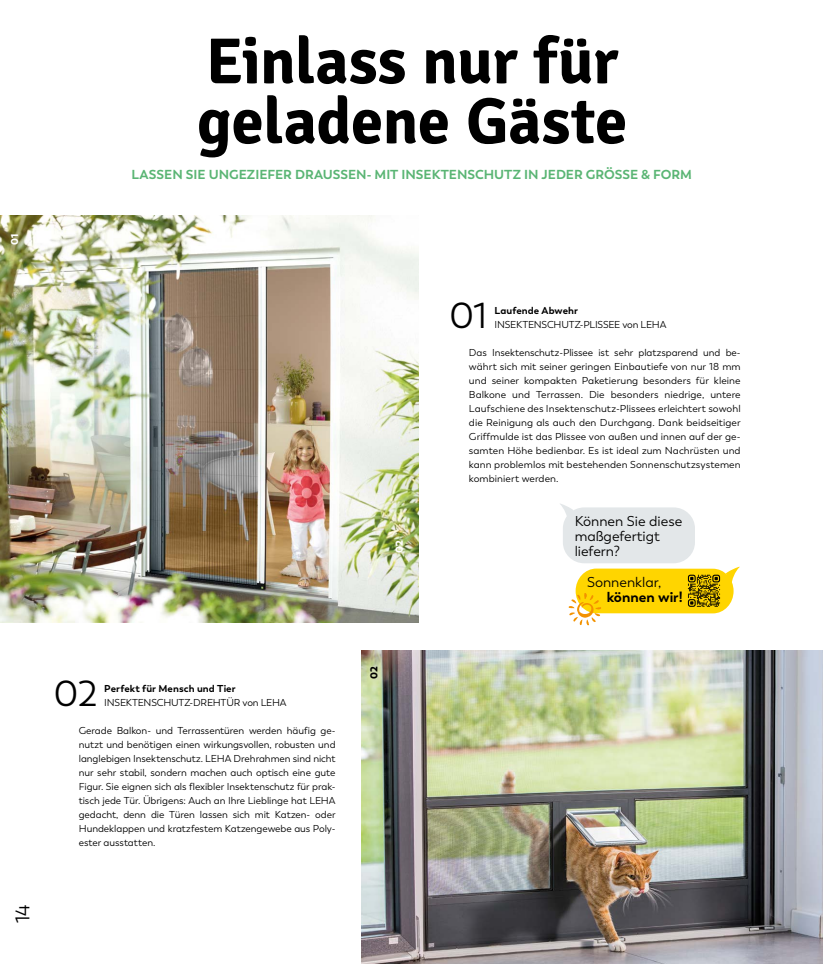
<style>
.page{position:relative;width:823px;height:964px;background:#fff}
.page>*{position:absolute;margin:0;border:0;box-sizing:border-box;transform-origin:0 0}
.t1{font:700 65px/60px "Signika Negative";letter-spacing:-.005em;color:#000}
.t2{font:36px "Trenda";color:#000}
.t3{font:19.8px "Trenda";color:#000}
.t4{font:14.2px/14.8px "Trenda";color:#000}
.t5{font:700 14.2px "Trenda";color:#000}
.t6{font:700 13px "Trenda";color:#5ab574}
.t7{font:10px/14px "Trenda";letter-spacing:-.005em;color:#000;text-align:justify}
.t8{font:700 10px "Trenda";letter-spacing:.01em;color:#000}
.t9{font:900 10px "Trenda";color:#fff}
.t10{font:900 10px "Trenda";color:#000}
</style>
<div class="page">
<img style="left:361px;top:650px;width:461px;height:314px">
<div style="left:562px;top:507px;width:132px;height:56px;background:#e3e7e9;border-radius:21px"></div>
<svg style="left:560px;top:503px;width:13px;height:19px"></svg>
<svg style="left:568px;top:567px;width:171px;height:58px"></svg>
<img style="left:687px;top:575px;width:32px;height:32px">
<img style="left:0;top:216px;width:418px;height:406px">
<p class="t9" style="left:8px;top:245px;width:13px;rotate:-90deg">01</p>
<h3 class="t3" style="left:11px;top:923px;width:20px;rotate:-90deg">14</h3>
<h1 class="t1" style="left:197px;top:32px;width:431px">Einlass nur für geladene Gäste</h1>
<h3 class="t6" style="left:132px;top:166px;width:561px">LASSEN SIE UNGEZIEFER DRAUSSEN- MIT INSEKTENSCHUTZ IN JEDER GRÖSSE &amp; FORM</h3>
<h2 class="t2" style="left:449px;top:295px;width:40px">01</h2>
<p class="t8" style="left:494px;top:304px;width:85px">Laufende Abwehr</p>
<p class="t7" style="left:494px;top:318px;width:173px">INSEKTENSCHUTZ-PLISSEE von LEHA</p>
<p class="t7" style="left:468px;top:346px;width:273px">Das Insektenschutz-Plissee ist sehr platzsparend und be&shy;währt sich mit seiner geringen Einbautiefe von nur 18 mm und seiner kompakten Paketierung besonders für kleine Balkone und Terrassen. Die besonders niedrige, untere Laufschiene des Insektenschutz-Plissees erleichtert sowohl die Reinigung als auch den Durchgang. Dank beidseitiger Griffmulde ist das Plissee von außen und innen auf der ge&shy;samten Höhe bedienbar. Es ist ideal zum Nachrüsten und kann problemlos mit bestehenden Sonnenschutzsystemen kombiniert werden.</p>
<h3 class="t4" style="left:574px;top:514px;width:109px">Können Sie diese maßgefertigt</h3>
<p class="t9" style="left:392px;top:553px;width:14px;rotate:-90deg">02</p>
<h3 class="t4" style="left:574px;top:543px;width:47px">liefern?</h3>
<h2 class="t2" style="left:54px;top:673px;width:45px">02</h2>
<p class="t8" style="left:104px;top:682px;width:133px">Perfekt für Mensch und Tier</p>
<p class="t7" style="left:104px;top:696px;width:184px">INSEKTENSCHUTZ-DREHTÜR von LEHA</p>
<p class="t7" style="left:79px;top:724px;width:258px">Gerade Balkon- und Terrassentüren werden häufig ge&shy;nutzt und benötigen einen wirkungsvollen, robusten und langlebigen Insektenschutz. LEHA Drehrahmen sind nicht nur sehr stabil, sondern machen auch optisch eine gute Figur. Sie eignen sich als flexibler Insektenschutz für prak&shy;tisch jede Tür. Übrigens: Auch an Ihre Lieblinge hat LEHA gedacht, denn die Türen lassen sich mit Katzen- oder Hundeklappen und kratzfestem Katzengewebe aus Poly&shy;ester ausstatten.</p>
<p class="t10" style="left:367px;top:679px;width:14px;rotate:-90deg">02</p>
<h3 class="t4" style="left:586px;top:575px;width:76px">Sonnenklar,</h3>
<h3 class="t5" style="left:606px;top:588px;width:77px">können wir!</h3>
</div>
